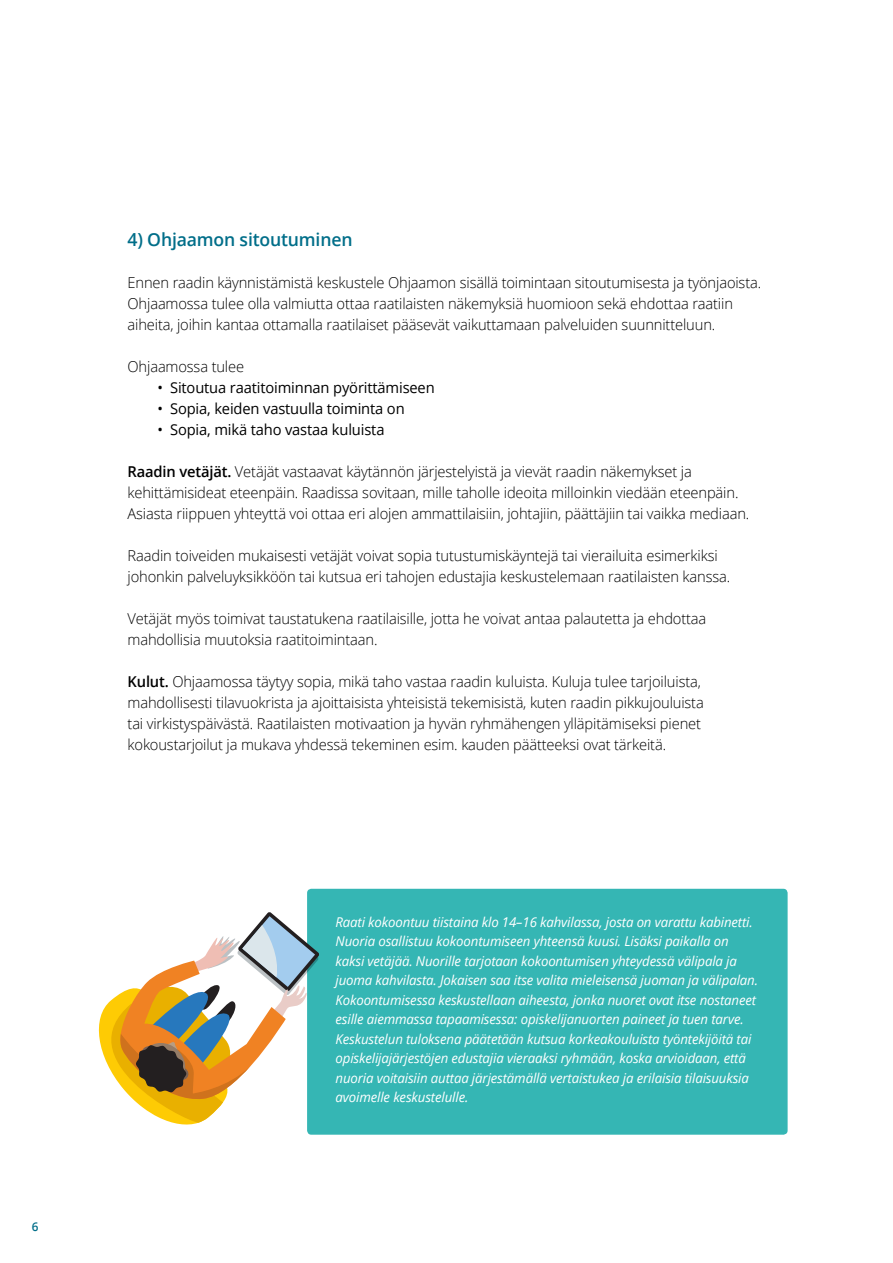
<style>
.page{position:relative;width:893px;height:1263px;background:#fff}
.page>*{position:absolute;margin:0;border:0;box-sizing:border-box;transform-origin:0 0}
.t1{font:600 18px "Open Sans";letter-spacing:-.01em;color:#006e89}
.t2{font:300 15px/21px "Open Sans";letter-spacing:-.01em;color:#000}
.t3{font:15px "Open Sans";letter-spacing:-.01em;color:#000}
.t4{font:italic 13.5px/19.5px "Open Sans";letter-spacing:-.01em;color:#fff}
.t5{font:600 12px "Open Sans";color:#006e89}
.s1{font-weight:600}
</style>
<div class="page">
<div style="left:307px;top:889px;width:481px;height:246px;background:#35b6b4;border-radius:4px"></div>
<svg style="left:98px;top:912px;width:221px;height:214px"></svg>
<p class="t5" style="left:32px;top:1218px;width:8px">6</p>
<p class="t1" style="left:128px;top:227px;width:226px">4) Ohjaamon sitoutuminen</p>
<p class="t2" style="left:128px;top:271px;width:635px">Ennen raadin käynnistämistä keskustele Ohjaamon sisällä toimintaan sitoutumisesta ja työnjaoista.<br>Ohjaamossa tulee olla valmiutta ottaa raatilaisten näkemyksiä huomioon sekä ehdottaa raatiin aiheita, joihin kantaa ottamalla raatilaiset pääsevät vaikuttamaan palveluiden suunnitteluun.</p>
<p class="t2" style="left:128px;top:355px;width:118px">Ohjaamossa tulee</p>
<p class="t3" style="left:157px;top:377px;width:279px">• Sitoutua raatitoiminnan pyörittämiseen</p>
<p class="t3" style="left:157px;top:398px;width:249px">• Sopia, keiden vastuulla toiminta on</p>
<p class="t3" style="left:157px;top:419px;width:229px">• Sopia, mikä taho vastaa kuluista</p>
<p class="t2" style="left:128px;top:460px;width:623px"><span class="s1">Raadin vetäjät.</span> Vetäjät vastaavat käytännön järjestelyistä ja vievät raadin näkemykset ja kehittämisideat eteenpäin. Raadissa sovitaan, mille taholle ideoita milloinkin viedään eteenpäin.<br>Asiasta riippuen yhteyttä voi ottaa eri alojen ammattilaisiin, johtajiin, päättäjiin tai vaikka mediaan.</p>
<p class="t2" style="left:128px;top:544px;width:604px">Raadin toiveiden mukaisesti vetäjät voivat sopia tutustumiskäyntejä tai vierailuita esimerkiksi johonkin palveluyksikköön tai kutsua eri tahojen edustajia keskustelemaan raatilaisten kanssa.</p>
<p class="t2" style="left:128px;top:607px;width:580px">Vetäjät myös toimivat taustatukena raatilaisille, jotta he voivat antaa palautetta ja ehdottaa mahdollisia muutoksia raatitoimintaan.</p>
<p class="t2" style="left:128px;top:670px;width:578px"><span class="s1">Kulut.</span> Ohjaamossa täytyy sopia, mikä taho vastaa raadin kuluista. Kuluja tulee tarjoiluista, mahdollisesti tilavuokrista ja ajoittaisista yhteisistä tekemisistä, kuten raadin pikkujouluista tai virkistyspäivästä. Raatilaisten motivaation ja hyvän ryhmähengen ylläpitämiseksi pienet kokoustarjoilut ja mukava yhdessä tekeminen esim. kauden päätteeksi ovat tärkeitä.</p>
<p class="t4" style="left:336px;top:911px;width:424px">Raati kokoontuu tiistaina klo 14–16 kahvilassa, josta on varattu kabinetti.<br>Nuoria osallistuu kokoontumiseen yhteensä kuusi. Lisäksi paikalla on kaksi vetäjää. Nuorille tarjotaan kokoontumisen yhteydessä välipala ja juoma kahvilasta. Jokaisen saa itse valita mieleisensä juoman ja välipalan.<br>Kokoontumisessa keskustellaan aiheesta, jonka nuoret ovat itse nostaneet esille aiemmassa tapaamisessa: opiskelijanuorten paineet ja tuen tarve.<br>Keskustelun tuloksena päätetään kutsua korkeakouluista työntekijöitä tai opiskelijajärjestöjen edustajia vieraaksi ryhmään, koska arvioidaan, että nuoria voitaisiin auttaa järjestämällä vertaistukea ja erilaisia tilaisuuksia avoimelle keskustelulle.</p>
</div>
